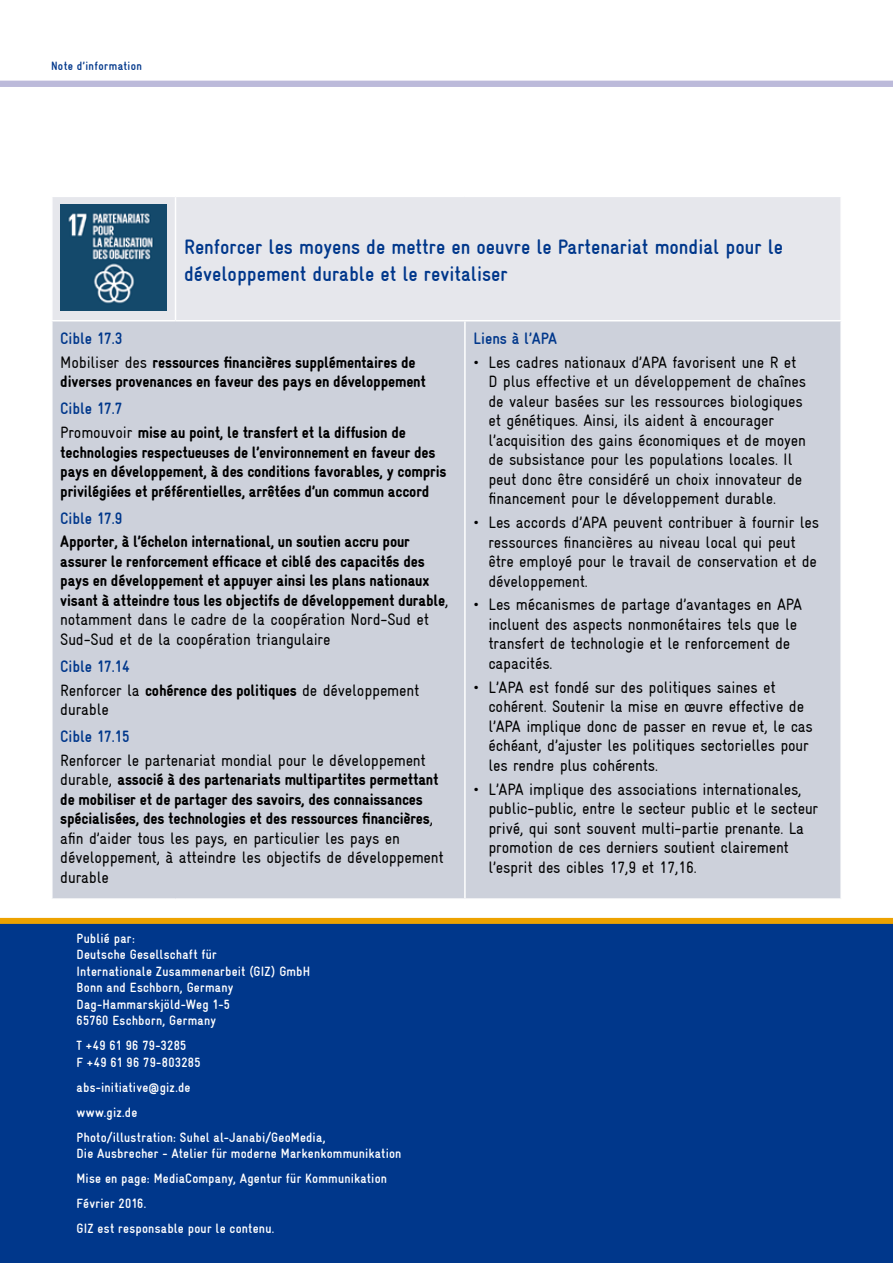
<style>
.page{position:relative;width:893px;height:1263px;background:#fff}
.page>*{position:absolute;margin:0;border:0;box-sizing:border-box;transform-origin:0 0}
.t1{font:700 condensed 21px/27px "Gravur";color:#00378b}
.t2{font:condensed 16.5px/19.5px "Gravur";letter-spacing:-.01em;color:#000}
.t3{font:900 condensed 16.5px/19.5px "Gravur";letter-spacing:-.01em;color:#000}
.t4{font:700 condensed 16.5px "Gravur";color:#00378b}
.t5{font:700 condensed 13.5px/16.5px "Gravur";letter-spacing:.015em;color:#fff}
.t6{font:700 condensed 12px "Gravur";letter-spacing:.03em;color:#00378b}
.s1{font-weight:700;color:#00378b}
.s2{font-weight:400}
.s3{font-weight:900}
</style>
<div class="page">
<div style="left:0;top:81px;width:893px;height:6px;background:#bcbada"></div>
<div style="left:53px;top:197px;width:787px;height:123px;background:#e6e7ec"></div>
<div style="left:53px;top:321px;width:787px;height:578px;background:#cdd1db"></div>
<hr style="left:175px;top:197px;width:1px;height:123px;background:#fff">
<hr style="left:464px;top:321px;width:2px;height:577px;background:#fff">
<hr style="left:51px;top:898px;width:124px;height:2px;background:#fff">
<hr style="left:176px;top:898px;width:289px;height:2px;background:#fff">
<hr style="left:465px;top:898px;width:377px;height:2px;background:#fff">
<img style="left:60px;top:205px;width:106px;height:106px">
<div style="left:0;top:924px;width:893px;height:339px;background:#00378b"></div>
<div style="left:0;top:918px;width:893px;height:6px;background:#eda200"></div>
<p class="t6" style="left:51px;top:59px;width:92px">Note d’information</p>
<p class="t1" style="left:184px;top:234px;width:600px">Renforcer les moyens de mettre en oeuvre le Partenariat mondial pour le développement durable et le revitaliser</p>
<p class="t3" style="left:60px;top:327px;width:357px;line-height:23.7px"><span class="s1">Cible 17.3<br></span><span class="s2">Mobiliser des</span> ressources financières supplémentaires de</p>
<p class="t3" style="left:60px;top:372px;width:367px">diverses provenances en faveur des pays en développement</p>
<p class="t3" style="left:60px;top:397px;width:347px;line-height:23.7px"><span class="s1">Cible 17.7<br></span><span class="s2">Promouvoir</span> mise au point, le transfert et la diffusion de</p>
<p class="t3" style="left:60px;top:442px;width:388px">technologies respectueuses de l’environnement en faveur des pays en développement, à des conditions favorables, y compris privilégiées et préférentielles, arrêtées d’un commun accord</p>
<p class="t4" style="left:60px;top:509px;width:64px">Cible 17.9</p>
<p class="t3" style="left:60px;top:532px;width:390px">Apporter, à l’échelon international, un soutien accru pour assurer le renforcement efficace et ciblé des capacités des pays en développement et appuyer ainsi les plans nationaux visant à atteindre tous les objectifs de développement durable<span class="s2">, notamment dans le cadre de la coopération Nord-Sud et Sud-Sud et de la coopération triangulaire</span></p>
<p class="t2" style="left:60px;top:654px;width:361px;line-height:23.7px"><span class="s1">Cible 17.14<br></span>Renforcer la <span class="s3">cohérence des politiques</span> de développement</p>
<p class="t2" style="left:60px;top:700px;width:50px">durable</p>
<p class="t4" style="left:60px;top:727px;width:71px">Cible 17.15</p>
<p class="t2" style="left:60px;top:750px;width:385px">Renforcer le partenariat mondial pour le développement durable, <span class="s3">associé à des partenariats multipartites permettant de mobiliser et de partager des savoirs, des connaissances spécialisées, des technologies et des ressources financières</span>, afin d’aider tous les pays, en particulier les pays en développement, à atteindre les objectifs de développement durable</p>
<p class="t5" style="left:77px;top:930px;width:235px">Publié par:<br>Deutsche Gesellschaft für<br>Internationale Zusammenarbeit (GIZ) GmbH<br>Bonn and Eschborn, Germany<br>Dag-Hammarskjöld-Weg 1-5<br>65760 Eschborn, Germany</p>
<p class="t5" style="left:77px;top:1037px;width:126px">T +49 61 96 79-3285<br>F +49 61 96 79-803285</p>
<p class="t5" style="left:77px;top:1074px;width:250px;line-height:25px">abs-initiative@giz.de<br>www.giz.de<br>Photo/illustration: Suhel al-Janabi/GeoMedia,</p>
<p class="t5" style="left:77px;top:1141px;width:326px;line-height:25px">Die Ausbrecher - Atelier für moderne Markenkommunikation Mise en page: MediaCompany, Agentur für Kommunikation Février 2016.<br>GIZ est responsable pour le contenu.</p>
<p class="t4" style="left:473px;top:329px;width:85px">Liens à l’APA</p>
<p class="t2" style="left:488px;top:352px;width:319px;text-indent:-15px">• Les cadres nationaux d’APA favorisent une R et D plus effective et un développement de chaînes de valeur basées sur les ressources biologiques et génétiques. Ainsi, ils aident à encourager l’acquisition des gains économiques et de moyen de subsistance pour les populations locales. Il peut donc être considéré un choix innovateur de financement pour le développement durable.</p>
<p class="t2" style="left:488px;top:513px;width:332px;text-indent:-15px">• Les accords d’APA peuvent contribuer à fournir les ressources financières au niveau local qui peut être employé pour le travail de conservation et de développement.</p>
<p class="t2" style="left:488px;top:595px;width:315px;text-indent:-15px">• Les mécanismes de partage d’avantages en APA incluent des aspects nonmonétaires tels que le transfert de technologie et le renforcement de capacités.</p>
<p class="t2" style="left:488px;top:677px;width:326px;text-indent:-15px">• L’APA est fondé sur des politiques saines et cohérent. Soutenir la mise en œuvre effective de l’APA implique donc de passer en revue et, le cas échéant, d’ajuster les politiques sectorielles pour les rendre plus cohérents.</p>
<p class="t2" style="left:488px;top:779px;width:331px;text-indent:-15px">• L’APA implique des associations internationales, public-public, entre le secteur public et le secteur privé, qui sont souvent multi-partie prenante. La promotion de ces derniers soutient clairement l’esprit des cibles 17,9 et 17,16.</p>
</div>
